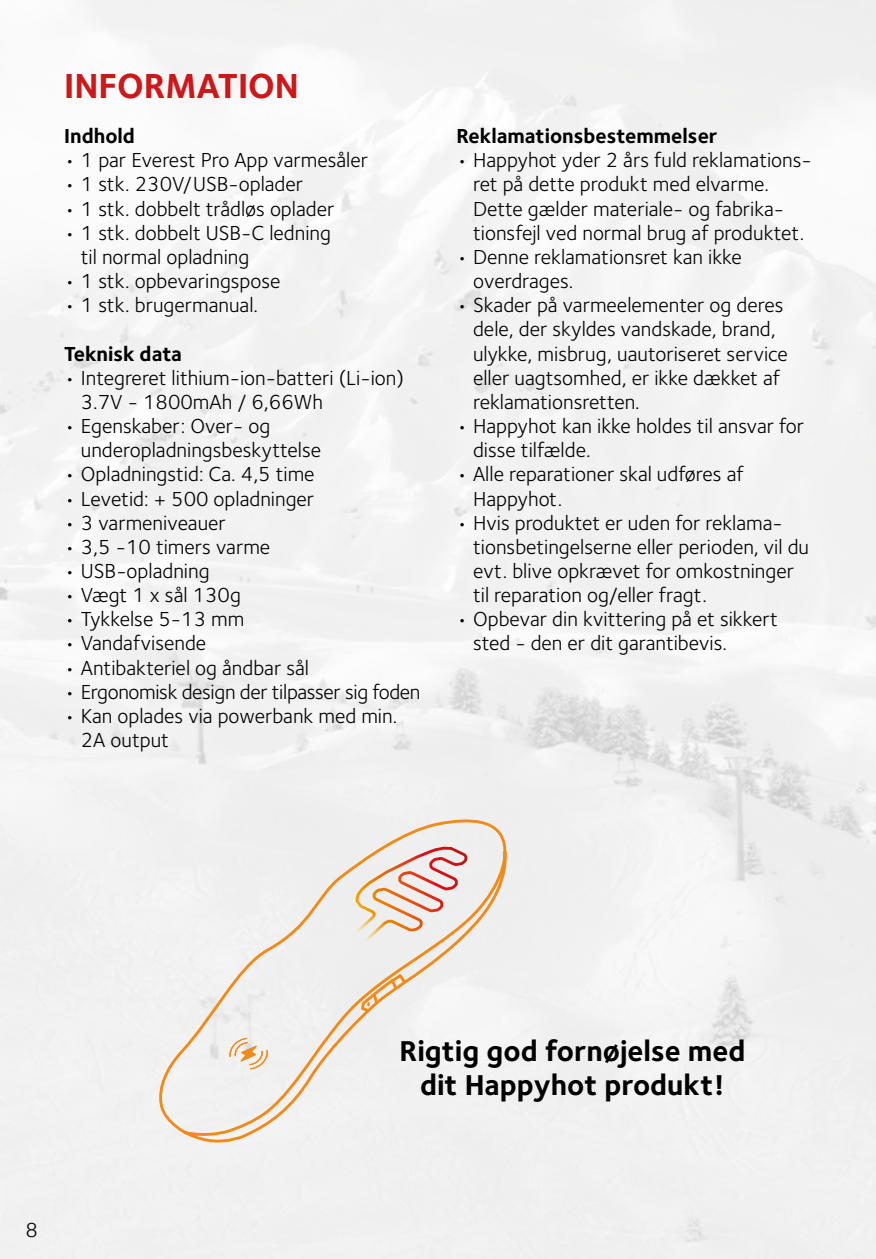
<style>
.page{position:relative;width:876px;height:1259px;background:#fff}
.page>*{position:absolute;margin:0;border:0;box-sizing:border-box;transform-origin:0 0}
.t1{font:700 36px "Foundry Sterling";color:#cd1719}
.t2{font:700 29.7px/34.2px "Foundry Sterling";color:#000;text-align:center}
.t3{font:21px/24px "Foundry Sterling";color:#000}
.t4{font:700 21px "Foundry Sterling";color:#000}
</style>
<div class="page">
<div style="left:153px;top:814px;width:360px;height:331px;background:#f0f0f0"></div>
<svg style="left:367px;top:990px;width:13px;height:16px"></svg>
<svg style="left:225px;top:1035px;width:47px;height:37px"></svg>
<h1 class="t1" style="left:64px;top:65px;width:236px">INFORMATION</h1>
<p class="t4" style="left:64px;top:124px;width:72px">Indhold</p>
<p class="t3" style="left:64px;top:148px;width:305px">• 1 par Everest Pro App varmesåler</p>
<p class="t3" style="left:64px;top:173px;width:240px">• 1 stk. 230V/USB-oplader</p>
<p class="t3" style="left:64px;top:197px;width:272px">• 1 stk. dobbelt trådløs oplader</p>
<p class="t3" style="left:81px;top:221px;width:252px;text-indent:-17px">• 1 stk. dobbelt USB-C ledning til normal opladning</p>
<p class="t3" style="left:64px;top:269px;width:218px">• 1 stk. opbevaringspose</p>
<p class="t3" style="left:64px;top:293px;width:195px">• 1 stk. brugermanual.</p>
<p class="t4" style="left:64px;top:341px;width:119px">Teknisk data</p>
<p class="t3" style="left:81px;top:366px;width:325px;text-indent:-17px">• Integreret lithium-ion-batteri (Li-ion)<br>3.7V - 1800mAh / 6,66Wh</p>
<p class="t3" style="left:81px;top:414px;width:242px;text-indent:-17px">• Egenskaber: Over- og underopladningsbeskyttelse</p>
<p class="t3" style="left:64px;top:462px;width:252px">• Opladningstid: Ca. 4,5 time</p>
<p class="t3" style="left:64px;top:487px;width:251px">• Levetid: + 500 opladninger</p>
<p class="t3" style="left:64px;top:511px;width:163px">• 3 varmeniveauer</p>
<p class="t3" style="left:64px;top:535px;width:207px">• 3,5 -10 timers varme</p>
<p class="t3" style="left:64px;top:559px;width:147px">• USB-opladning</p>
<p class="t3" style="left:64px;top:583px;width:178px">• Vægt 1 x sål 130g</p>
<p class="t3" style="left:64px;top:607px;width:181px">• Tykkelse 5-13 mm</p>
<p class="t3" style="left:64px;top:631px;width:144px">• Vandafvisende</p>
<p class="t3" style="left:64px;top:656px;width:246px">• Antibakteriel og åndbar sål</p>
<p class="t3" style="left:64px;top:680px;width:358px">• Ergonomisk design der tilpasser sig foden</p>
<p class="t3" style="left:81px;top:704px;width:318px;text-indent:-17px">• Kan oplades via powerbank med min.<br>2A output</p>
<p class="t4" style="left:456px;top:124px;width:263px">Reklamationsbestemmelser</p>
<p class="t3" style="left:473px;top:148px;width:340px;text-indent:-17px">• Happyhot yder 2 års fuld reklamations&shy;ret på dette produkt med elvarme.<br>Dette gælder materiale- og fabrika&shy;tionsfejl ved normal brug af produktet.</p>
<p class="t3" style="left:473px;top:245px;width:270px;text-indent:-17px">• Denne reklamationsret kan ikke overdrages.</p>
<p class="t3" style="left:473px;top:293px;width:316px;text-indent:-17px">• Skader på varmeelementer og deres dele, der skyldes vandskade, brand, ulykke, misbrug, uautoriseret service eller uagtsomhed, er ikke dækket af reklamationsretten.</p>
<p class="t3" style="left:473px;top:414px;width:333px;text-indent:-17px">• Happyhot kan ikke holdes til ansvar for disse tilfælde.</p>
<p class="t3" style="left:473px;top:462px;width:272px;text-indent:-17px">• Alle reparationer skal udføres af<br>Happyhot.</p>
<p class="t3" style="left:473px;top:511px;width:338px;text-indent:-17px">• Hvis produktet er uden for reklama&shy;tionsbetingelserne eller perioden, vil du evt. blive opkrævet for omkostninger til reparation og/eller fragt.</p>
<p class="t3" style="left:473px;top:607px;width:306px;text-indent:-17px">• Opbevar din kvittering på et sikkert sted - den er dit garantibevis.</p>
<p class="t3" style="left:26px;top:1218px;width:14px">8</p>
<h2 class="t2" style="left:400px;top:1035px;width:347px">Rigtig god fornøjelse med dit Happyhot produkt!</h2>
</div>
